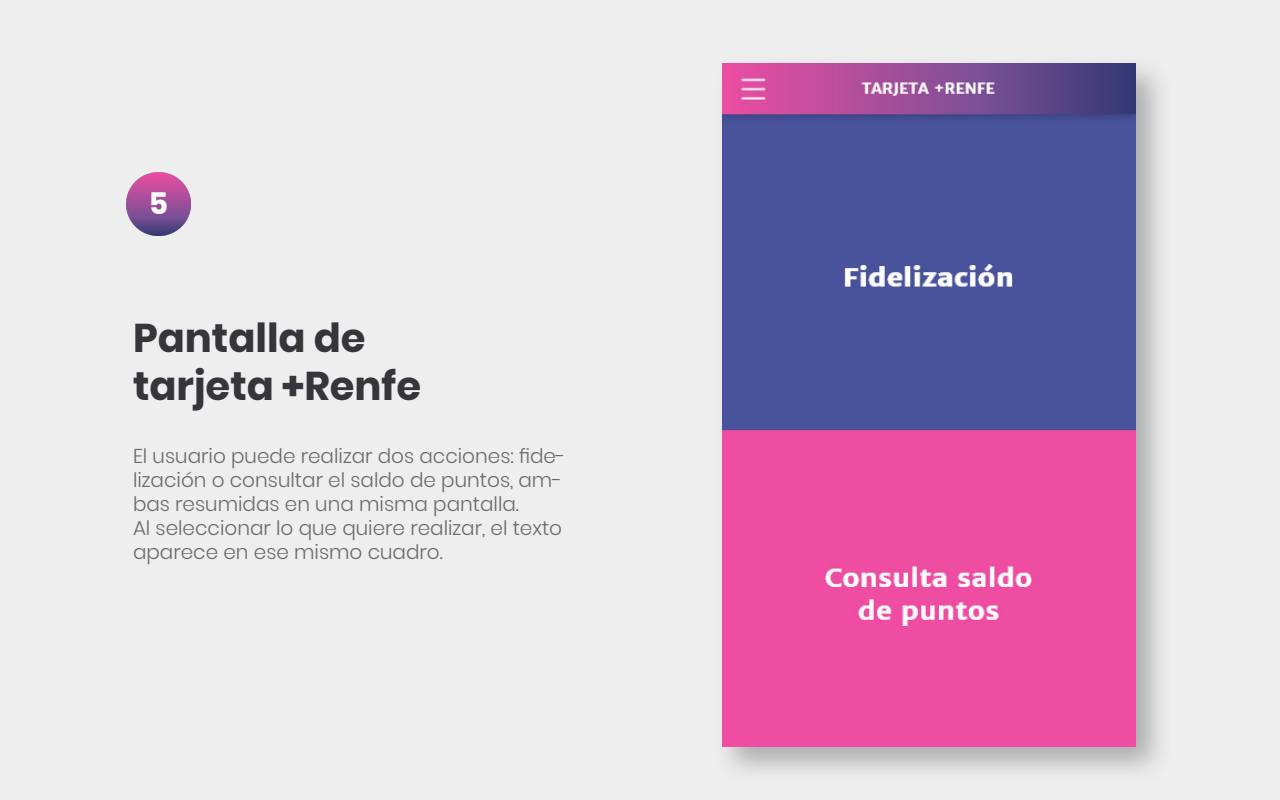
<style>
.page{position:relative;width:1280px;height:800px;background:#eeeeef}
.page>*{position:absolute;margin:0;border:0;box-sizing:border-box;transform-origin:0 0}
.t1{font:700 40px "Poppins";color:#363539}
.t2{font:700 30px "Poppins";color:#fff}
.t3{font:300 20px/24px "Poppins";color:#686a6b}
</style>
<div class="page">
<img style="left:127px;top:172px;width:63px;height:64px">
<div style="left:712px;top:54px;width:462px;height:730px;background:#686a6b;opacity:.5"></div>
<img style="left:722px;top:64px;width:414px;height:683px">
<p class="t2" style="left:149px;top:186px;width:21px">5</p>
<p class="t1" style="left:133px;top:315px;width:234px">Pantalla de</p>
<p class="t1" style="left:133px;top:363px;width:290px">tarjeta +Renfe</p>
<p class="t3" style="left:133px;top:444px;width:434px">El usuario puede realizar dos acciones: fide&shy;lización o consultar el saldo de puntos, am&shy;bas resumidas en una misma pantalla.</p>
<p class="t3" style="left:133px;top:516px;width:431px">Al seleccionar lo que quiere realizar, el texto aparece en ese mismo cuadro.</p>
</div>
